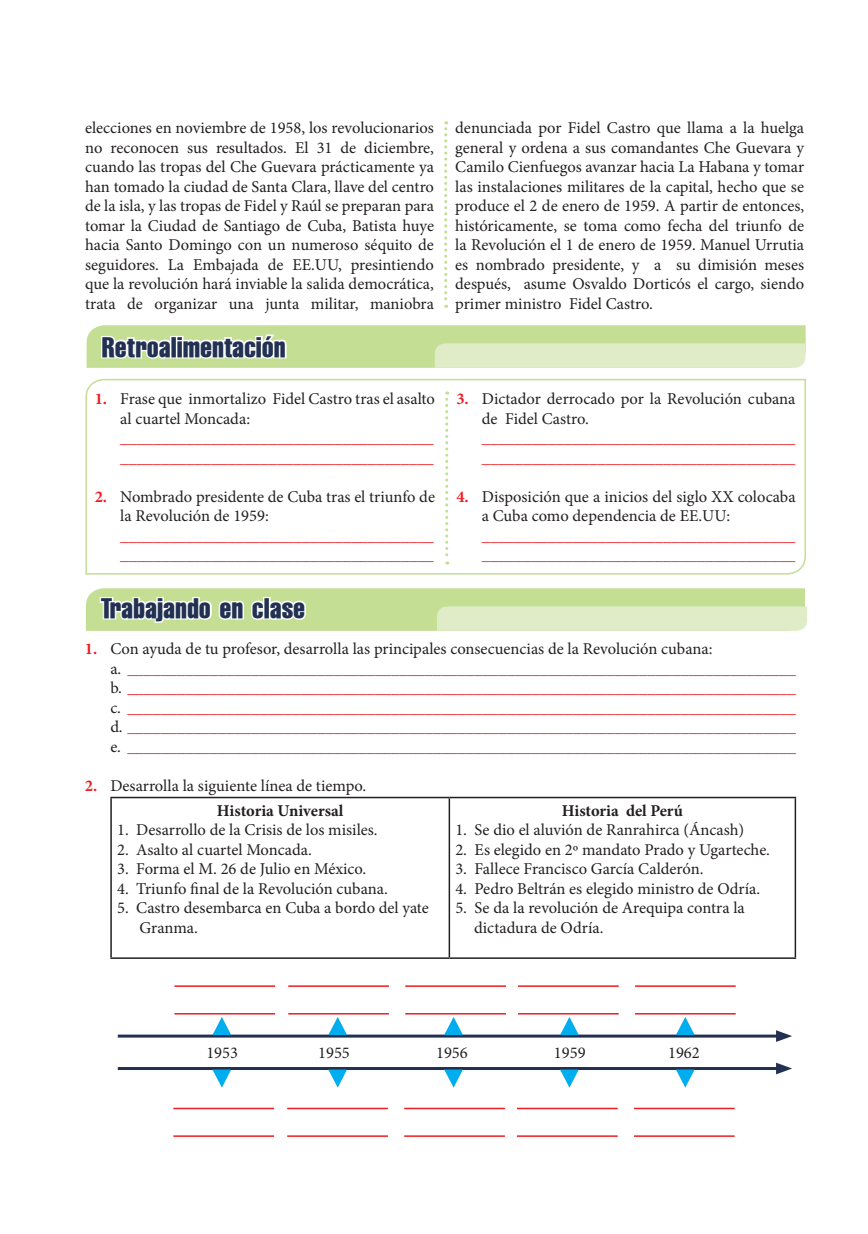
<style>
.page{position:relative;width:868px;height:1234px;background:#fff}
.page>*{position:absolute;margin:0;border:0;box-sizing:border-box;transform-origin:0 0}
.t1{font:27px "Triumvirate Compressed";color:#223152}
.t2{font:16.5px/19.5px "Minion Pro";color:#231f20}
.t3{font:16.5px/19.5px "Minion Pro";color:#ee1d23}
.t4{font:700 16.5px "Minion Pro";letter-spacing:-.005em;color:#231f20}
.s1{font-weight:700;color:#ee1d23}
.s2{font-weight:700}
.s3{color:#231f20}
</style>
<div class="page">
<svg style="left:85px;top:378px;width:721px;height:197px"></svg>
<svg style="left:445px;top:391px;width:3px;height:173px"></svg>
<svg style="left:87px;top:325px;width:718px;height:43px;background:#d2e5ae"></svg>
<svg style="left:86px;top:588px;width:721px;height:43px;background:#d2e5ad"></svg>
<hr style="left:110px;top:796px;width:339px;height:2px;background:#231f20">
<hr style="left:110px;top:798px;width:2px;height:159px;background:#231f20">
<hr style="left:449px;top:796px;width:347px;height:2px;background:#231f20">
<hr style="left:448px;top:798px;width:2px;height:159px;background:#231f20">
<hr style="left:794px;top:798px;width:2px;height:159px;background:#231f20">
<hr style="left:110px;top:957px;width:339px;height:1px;background:#231f20">
<hr style="left:449px;top:957px;width:347px;height:1px;background:#231f20">
<hr style="left:118px;top:1034px;width:663px;height:3px;background:#223152">
<svg style="left:776px;top:1030px;width:16px;height:11px"></svg>
<svg style="left:211px;top:1017px;width:21px;height:19px"></svg>
<svg style="left:327px;top:1017px;width:21px;height:19px"></svg>
<svg style="left:443px;top:1017px;width:20px;height:19px"></svg>
<svg style="left:558px;top:1017px;width:21px;height:19px"></svg>
<svg style="left:674px;top:1017px;width:21px;height:19px"></svg>
<hr style="left:174px;top:985px;width:101px;height:1px;background:#ee1d23">
<hr style="left:174px;top:1012px;width:101px;height:2px;background:#ee1d23">
<hr style="left:173px;top:1107px;width:101px;height:1px;background:#ee1d23">
<hr style="left:173px;top:1135px;width:101px;height:1px;background:#ee1d23">
<hr style="left:288px;top:985px;width:101px;height:1px;background:#ee1d23">
<hr style="left:288px;top:1012px;width:101px;height:2px;background:#ee1d23">
<hr style="left:287px;top:1107px;width:101px;height:1px;background:#ee1d23">
<hr style="left:287px;top:1135px;width:101px;height:1px;background:#ee1d23">
<hr style="left:405px;top:985px;width:101px;height:1px;background:#ee1d23">
<hr style="left:405px;top:1012px;width:101px;height:2px;background:#ee1d23">
<hr style="left:404px;top:1107px;width:101px;height:1px;background:#ee1d23">
<hr style="left:404px;top:1135px;width:101px;height:1px;background:#ee1d23">
<hr style="left:518px;top:985px;width:100px;height:1px;background:#ee1d23">
<hr style="left:518px;top:1012px;width:100px;height:2px;background:#ee1d23">
<hr style="left:517px;top:1107px;width:100px;height:1px;background:#ee1d23">
<hr style="left:517px;top:1135px;width:100px;height:1px;background:#ee1d23">
<hr style="left:635px;top:985px;width:100px;height:1px;background:#ee1d23">
<hr style="left:635px;top:1012px;width:100px;height:2px;background:#ee1d23">
<hr style="left:634px;top:1107px;width:100px;height:1px;background:#ee1d23">
<hr style="left:634px;top:1135px;width:100px;height:1px;background:#ee1d23">
<hr style="left:118px;top:1066px;width:663px;height:3px;background:#223152">
<svg style="left:776px;top:1062px;width:16px;height:12px"></svg>
<svg style="left:211px;top:1069px;width:21px;height:19px"></svg>
<svg style="left:327px;top:1069px;width:21px;height:19px"></svg>
<svg style="left:443px;top:1069px;width:20px;height:19px"></svg>
<svg style="left:558px;top:1069px;width:21px;height:19px"></svg>
<svg style="left:674px;top:1069px;width:21px;height:19px"></svg>
<svg style="left:444px;top:121px;width:3px;height:187px"></svg>
<p class="t2" style="left:85px;top:118px;width:350px;text-align:justify">elecciones en noviembre de 1958, los revolucionarios no reconocen sus resultados. El 31 de diciembre, cuando las tropas del Che Guevara prácticamente ya han tomado la ciudad de Santa Clara, llave del centro de la isla, y las tropas de Fidel y Raúl se preparan para tomar la Ciudad de Santiago de Cuba, Batista huye hacia Santo Domingo con un numeroso séquito de seguidores. La Embajada de EE.UU, presintiendo que la revolución hará inviable la salida democrática, trata de organizar una junta militar, maniobra</p>
<p class="t2" style="left:455px;top:118px;width:350px;text-align:justify">denunciada por Fidel Castro que llama a la huelga general y ordena a sus comandantes Che Guevara y Camilo Cienfuegos avanzar hacia La Habana y tomar las instalaciones militares de la capital, hecho que se produce el 2 de enero de 1959. A partir de entonces, históricamente, se toma como fecha del triunfo de la Revolución el 1 de enero de 1959. Manuel Urrutia es nombrado presidente, y a su dimisión meses después, asume Osvaldo Dorticós el cargo, siendo primer ministro Fidel Castro.</p>
<h1 class="t1" style="left:101px;top:329px;width:186px">Retroalimentación</h1>
<p class="t2" style="left:120px;top:389px;width:316px;text-indent:-26px"><span class="s1">1.</span> Frase que inmortalizo Fidel Castro tras el asalto al cuartel Moncada:</p>
<p class="t3" style="left:120px;top:428px;width:315px">______________________________________ ______________________________________</p>
<p class="t2" style="left:120px;top:487px;width:316px;text-indent:-26px"><span class="s1">2.</span> Nombrado presidente de Cuba tras el triunfo de la Revolución de 1959:</p>
<p class="t3" style="left:120px;top:526px;width:315px">______________________________________ ______________________________________</p>
<p class="t2" style="left:482px;top:389px;width:315px;text-indent:-26px"><span class="s1">3.</span> Dictador derrocado por la Revolución cubana de Fidel Castro.</p>
<p class="t3" style="left:482px;top:428px;width:315px">______________________________________ ______________________________________</p>
<p class="t2" style="left:482px;top:487px;width:315px;text-indent:-26px"><span class="s1">4.</span> Disposición que a inicios del siglo XX colocaba a Cuba como dependencia de EE.UU:</p>
<p class="t3" style="left:482px;top:526px;width:315px">______________________________________ ______________________________________</p>
<h1 class="t1" style="left:101px;top:590px;width:206px">Trabajando en clase</h1>
<p class="t3" style="left:110px;top:639px;width:687px;text-indent:-26px"><span class="s2">1.</span> <span class="s3">Con ayuda de tu profesor, desarrolla las principales consecuencias de la Revolución cubana:<br>a.</span> _________________________________________________________________________________ <span class="s3">b.</span> _________________________________________________________________________________ <span class="s3">c.</span> _________________________________________________________________________________ <span class="s3">d.</span> _________________________________________________________________________________ <span class="s3">e.</span> _________________________________________________________________________________</p>
<p class="t2" style="left:217px;top:773px;width:151px;line-height:24.8px;text-indent:-132px"><span class="s1">2.</span> Desarrolla la siguiente línea de tiempo.<br><span class="s2">Historia Universal</span></p>
<p class="t2" style="left:117px;top:819px;width:262px">1. Desarrollo de la Crisis de los misiles.</p>
<p class="t2" style="left:117px;top:839px;width:196px">2. Asalto al cuartel Moncada.</p>
<p class="t2" style="left:117px;top:858px;width:251px">3. Forma el M. 26 de Julio en México.</p>
<p class="t2" style="left:117px;top:878px;width:272px">4. Triunfo final de la Revolución cubana.</p>
<p class="t2" style="left:139px;top:897px;width:291px;text-indent:-22px">5. Castro desembarca en Cuba a bordo del yate<br>Granma.</p>
<p class="t4" style="left:561px;top:798px;width:122px">Historia del Perú</p>
<p class="t2" style="left:455px;top:819px;width:290px">1. Se dio el aluvión de Ranrahirca (Áncash)</p>
<p class="t2" style="left:455px;top:839px;width:316px">2. Es elegido en 2º mandato Prado y Ugarteche.</p>
<p class="t2" style="left:455px;top:858px;width:249px">3. Fallece Francisco García Calderón.</p>
<p class="t2" style="left:455px;top:878px;width:306px">4. Pedro Beltrán es elegido ministro de Odría.</p>
<p class="t2" style="left:474px;top:897px;width:272px;text-indent:-19px">5. Se da la revolución de Arequipa contra la dictadura de Odría.</p>
<p class="t2" style="left:206px;top:1043px;width:33px">1953</p>
<p class="t2" style="left:318px;top:1043px;width:33px">1955</p>
<p class="t2" style="left:436px;top:1043px;width:33px">1956</p>
<p class="t2" style="left:554px;top:1043px;width:33px">1959</p>
<p class="t2" style="left:668px;top:1043px;width:33px">1962</p>
</div>
